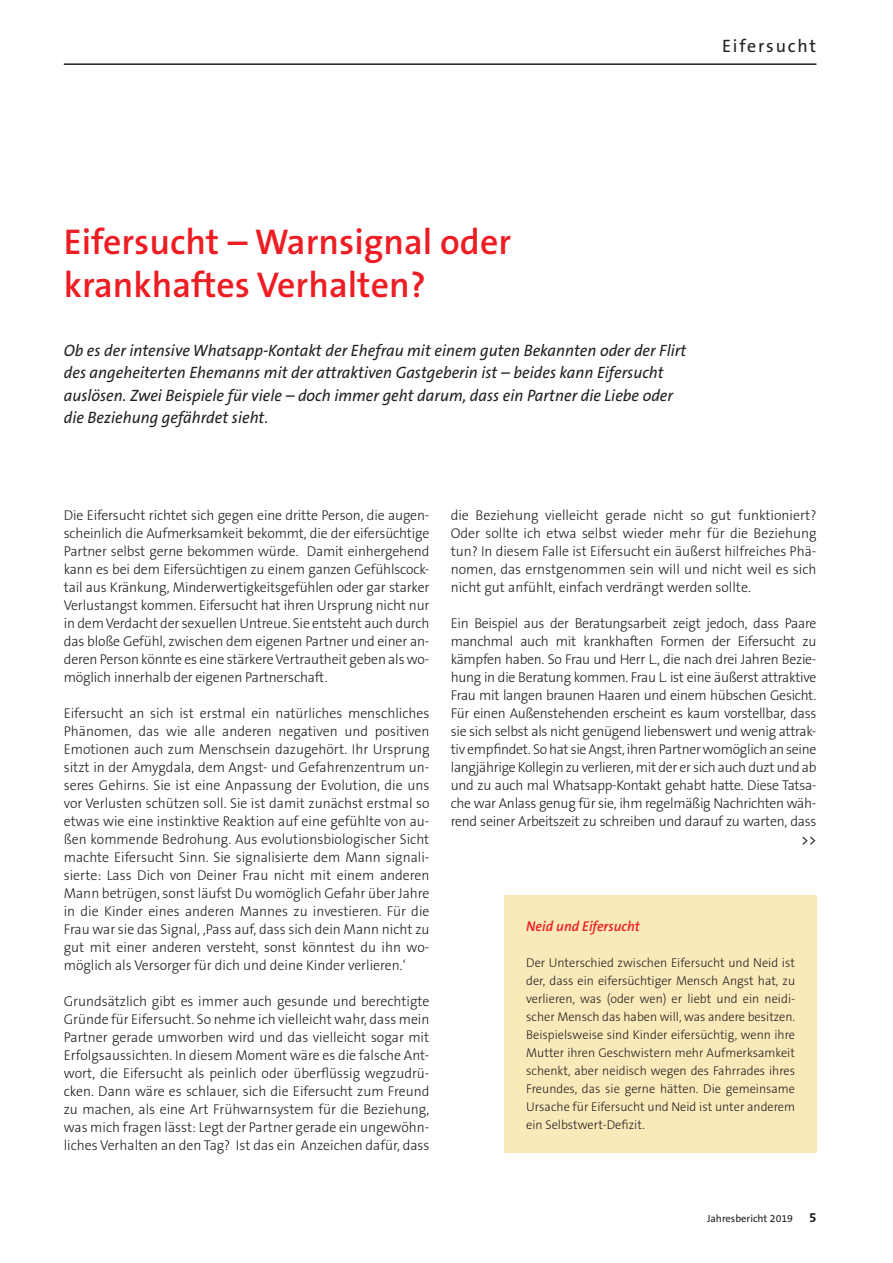
<style>
.page{position:relative;width:893px;height:1263px;background:#fff}
.page>*{position:absolute;margin:0;border:0;box-sizing:border-box;transform-origin:0 0}
.t1{font:600 36px/43.2px "The Sans B6";color:#ee1d23}
.t2{font:18px "The Sans B5 Plain";letter-spacing:.1em;color:#231f20}
.t3{font:italic 16.5px/22.5px "The Sans B5 Plain";color:#231f20}
.t4{font:300 14.25px/18px "The Sans B3";color:#231f20;text-align:justify}
.t5{font:italic 600 14.25px "The Sans B6";color:#ee1d23}
.t6{font:14.25px "The Sans B5 Plain";color:#231f20}
.t7{font:300 12.75px/18px "The Sans B3";color:#231f20;text-align:justify}
.t8{font:10.5px "The Sans B5 Plain";color:#231f20}
.s1{font-family:"The Sans B7";font-weight:700;font-size:13.5px}
</style>
<div class="page">
<hr style="left:64px;top:63px;width:752px;height:2px;background:#231f20">
<div style="left:504px;top:895px;width:312px;height:257px;background:#fbeab9"></div>
<p class="t2" style="left:722px;top:36px;width:96px">Eifersucht</p>
<h1 class="t1" style="left:64px;top:221px;width:449px">Eifersucht – Warnsignal oder krankhaftes Verhalten?</h1>
<p class="t3" style="left:64px;top:339px;width:624px">Ob es der intensive Whatsapp-Kontakt der Ehefrau mit einem guten Bekannten oder der Flirt des angeheiterten Ehemanns mit der attraktiven Gastgeberin ist – beides kann Eifersucht auslösen. Zwei Beispiele für viele – doch immer geht darum, dass ein Partner die Liebe oder die Beziehung gefährdet sieht.</p>
<p class="t4" style="left:64px;top:507px;width:367px">Die Eifersucht richtet sich gegen eine dritte Person, die augen&shy;scheinlich die Aufmerksamkeit bekommt, die der eifersüchtige Partner selbst gerne bekommen würde. Damit einhergehend kann es bei dem Eifersüchtigen zu einem ganzen Gefühlscock&shy;tail aus Kränkung, Minderwertigkeitsgefühlen oder gar starker Verlustangst kommen. Eifersucht hat ihren Ursprung nicht nur in dem Verdacht der sexuellen Untreue. Sie entsteht auch durch das bloße Gefühl, zwischen dem eigenen Partner und einer an&shy;deren Person könnte es eine stärkere Vertrautheit geben als wo&shy;möglich innerhalb der eigenen Partnerschaft.</p>
<p class="t4" style="left:64px;top:705px;width:367px">Eifersucht an sich ist erstmal ein natürliches menschliches Phänomen, das wie alle anderen negativen und positiven Emotionen auch zum Menschsein dazugehört. Ihr Ursprung sitzt in der Amygdala, dem Angst- und Gefahrenzentrum un&shy;seres Gehirns. Sie ist eine Anpassung der Evolution, die uns vor Verlusten schützen soll. Sie ist damit zunächst erstmal so etwas wie eine instinktive Reaktion auf eine gefühlte von au&shy;ßen kommende Bedrohung. Aus evolutionsbiologischer Sicht machte Eifersucht Sinn. Sie signalisierte dem Mann signali&shy;sierte: Lass Dich von Deiner Frau nicht mit einem anderen Mann betrügen, sonst läufst Du womöglich Gefahr über Jahre in die Kinder eines anderen Mannes zu investieren. Für die Frau war sie das Signal, ‚Pass auf, dass sich dein Mann nicht zu gut mit einer anderen versteht, sonst könntest du ihn wo&shy;möglich als Versorger für dich und deine Kinder verlieren.‘</p>
<p class="t4" style="left:64px;top:993px;width:367px">Grundsätzlich gibt es immer auch gesunde und berechtigte Gründe für Eifersucht. So nehme ich vielleicht wahr, dass mein Partner gerade umworben wird und das vielleicht sogar mit Erfolgsaussichten. In diesem Moment wäre es die falsche Ant&shy;wort, die Eifersucht als peinlich oder überflüssig wegzudrü&shy;cken. Dann wäre es schlauer, sich die Eifersucht zum Freund zu machen, als eine Art Frühwarnsystem für die Beziehung, was mich fragen lässt: Legt der Partner gerade ein ungewöhn&shy;liches Verhalten an den Tag? Ist das ein Anzeichen dafür, dass</p>
<p class="t4" style="left:451px;top:507px;width:367px">die Beziehung vielleicht gerade nicht so gut funktioniert?<br>Oder sollte ich etwa selbst wieder mehr für die Beziehung tun? In diesem Falle ist Eifersucht ein äußerst hilfreiches Phä&shy;nomen, das ernstgenommen sein will und nicht weil es sich nicht gut anfühlt, einfach verdrängt werden sollte.</p>
<p class="t4" style="left:451px;top:615px;width:367px">Ein Beispiel aus der Beratungsarbeit zeigt jedoch, dass Paare manchmal auch mit krankhaften Formen der Eifersucht zu kämpfen haben. So Frau und Herr L., die nach drei Jahren Bezie&shy;hung in die Beratung kommen. Frau L. ist eine äußerst attraktive Frau mit langen braunen Haaren und einem hübschen Gesicht.<br>Für einen Außenstehenden erscheint es kaum vorstellbar, dass sie sich selbst als nicht genügend liebenswert und wenig attrak&shy;tiv empfindet. So hat sie Angst, ihren Partner womöglich an seine langjährige Kollegin zu verlieren, mit der er sich auch duzt und ab und zu auch mal Whatsapp-Kontakt gehabt hatte. Diese Tatsa&shy;che war Anlass genug für sie, ihm regelmäßig Nachrichten wäh&shy;rend seiner Arbeitszeit zu schreiben und darauf zu warten, dass</p>
<p class="t6" style="left:801px;top:832px;width:17px">&gt;&gt;</p>
<p class="t5" style="left:526px;top:918px;width:115px">Neid und Eifersucht</p>
<p class="t7" style="left:526px;top:953px;width:270px">Der Unterschied zwischen Eifersucht und Neid ist der, dass ein eifersüchtiger Mensch Angst hat, zu verlieren, was (oder wen) er liebt und ein neidi&shy;scher Mensch das haben will, was andere besitzen.<br>Beispielsweise sind Kinder eifersüchtig, wenn ihre Mutter ihren Geschwistern mehr Aufmerksamkeit schenkt, aber neidisch wegen des Fahrrades ihres Freundes, das sie gerne hätten. Die gemeinsame Ursache für Eifersucht und Neid ist unter anderem ein Selbstwert-Defizit.</p>
<p class="t8" style="left:707px;top:1213px;width:111px">Jahresbericht 2019 <span class="s1">5</span></p>
</div>
